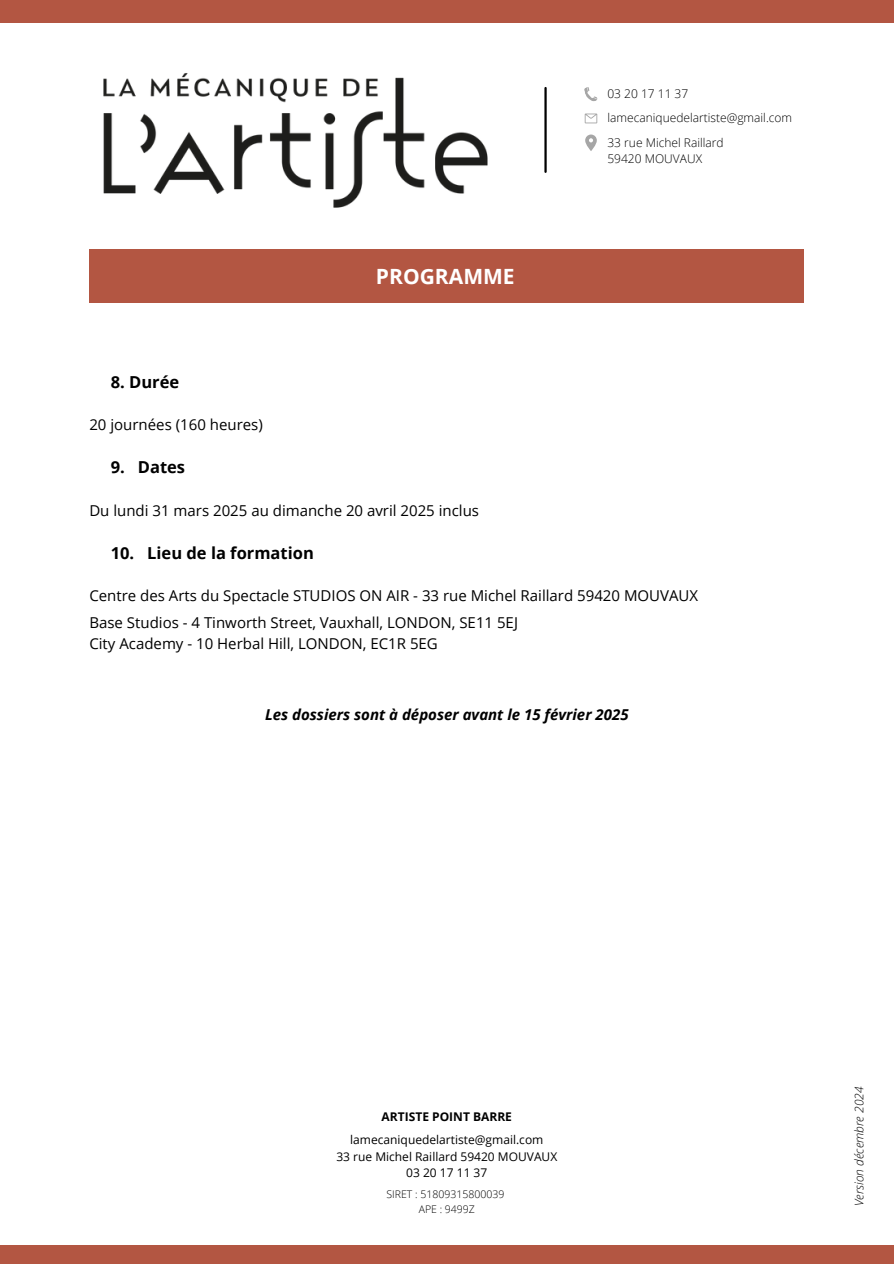
<style>
.page{position:relative;width:894px;height:1264px;background:#fff}
.page>*{position:absolute;margin:0;border:0;box-sizing:border-box;transform-origin:0 0}
.t1{font:700 21px "Open Sans";color:#fff}
.t2{font:700 16.5px "Open Sans";color:#000}
.t3{font:15px/20.9px "Open Sans";color:#000}
.t4{font:italic 700 15px "Open Sans";color:#000}
.t5{font:300 12px/16px "Open Sans";color:#000}
.t6{font:12px/16.8px "Open Sans";color:#000;text-align:center}
.t7{font:italic 300 12px "Open Sans";color:#000}
.t8{font:700 12px "Open Sans";color:#000}
.t9{font:300 10.5px "Open Sans";color:#000}
</style>
<div class="page">
<div style="left:0;top:0;width:893px;height:22px;background:#b35642"></div>
<div style="left:0;top:1245px;width:893px;height:18px;background:#b35642"></div>
<hr style="left:544px;top:88px;width:2px;height:84px;background:#000">
<svg style="left:584px;top:113px;width:13px;height:10px"></svg>
<svg style="left:584px;top:87px;width:14px;height:15px"></svg>
<svg style="left:585px;top:134px;width:11px;height:17px"></svg>
<div style="left:89px;top:249px;width:715px;height:54px;background:#b35642"></div>
<img style="left:103px;top:73px;width:385px;height:135px">
<h3 class="t5" style="left:607px;top:85px;width:82px">03 20 17 11 37</h3>
<h2 class="t1" style="left:376px;top:261px;width:140px">PROGRAMME</h2>
<h3 class="t5" style="left:607px;top:110px;width:186px">lamecaniquedelartiste@gmail.com</h3>
<h2 class="t5" style="left:607px;top:134px;width:118px">33 rue Michel Raillard<br>59420 MOUVAUX</h2>
<p class="t2" style="left:111px;top:370px;width:70px">8. Durée</p>
<p class="t3" style="left:89px;top:413px;width:175px">20 journées (160 heures)</p>
<p class="t2" style="left:111px;top:455px;width:76px">9. Dates</p>
<h5 class="t3" style="left:89px;top:499px;width:391px">Du lundi 31 mars 2025 au dimanche 20 avril 2025 inclus</h5>
<p class="t2" style="left:111px;top:541px;width:204px">10. Lieu de la formation</p>
<h5 class="t3" style="left:89px;top:585px;width:610px">Centre des Arts du Spectacle STUDIOS ON AIR - 33 rue Michel Raillard 59420 MOUVAUX</h5>
<p class="t3" style="left:89px;top:612px;width:430px">Base Studios - 4 Tinworth Street, Vauxhall, LONDON, SE11 5EJ<br>City Academy - 10 Herbal Hill, LONDON, EC1R 5EG</p>
<h5 class="t4" style="left:265px;top:703px;width:365px">Les dossiers sont à déposer avant le 15 février 2025</h5>
<h3 class="t8" style="left:381px;top:1107px;width:132px">ARTISTE POINT BARRE</h3>
<h2 class="t6" style="left:336px;top:1130px;width:222px">lamecaniquedelartiste@gmail.com<br>33 rue Michel Raillard 59420 MOUVAUX<br>03 20 17 11 37</h2>
<h2 class="t9" style="left:386px;top:1186px;width:119px">SIRET : 51809315800039</h2>
<h3 class="t9" style="left:418px;top:1201px;width:58px">APE : 9499Z</h3>
<h1 class="t7" style="left:850px;top:1205px;width:121px;rotate:-90deg">Version décembre 2024</h1>
</div>
